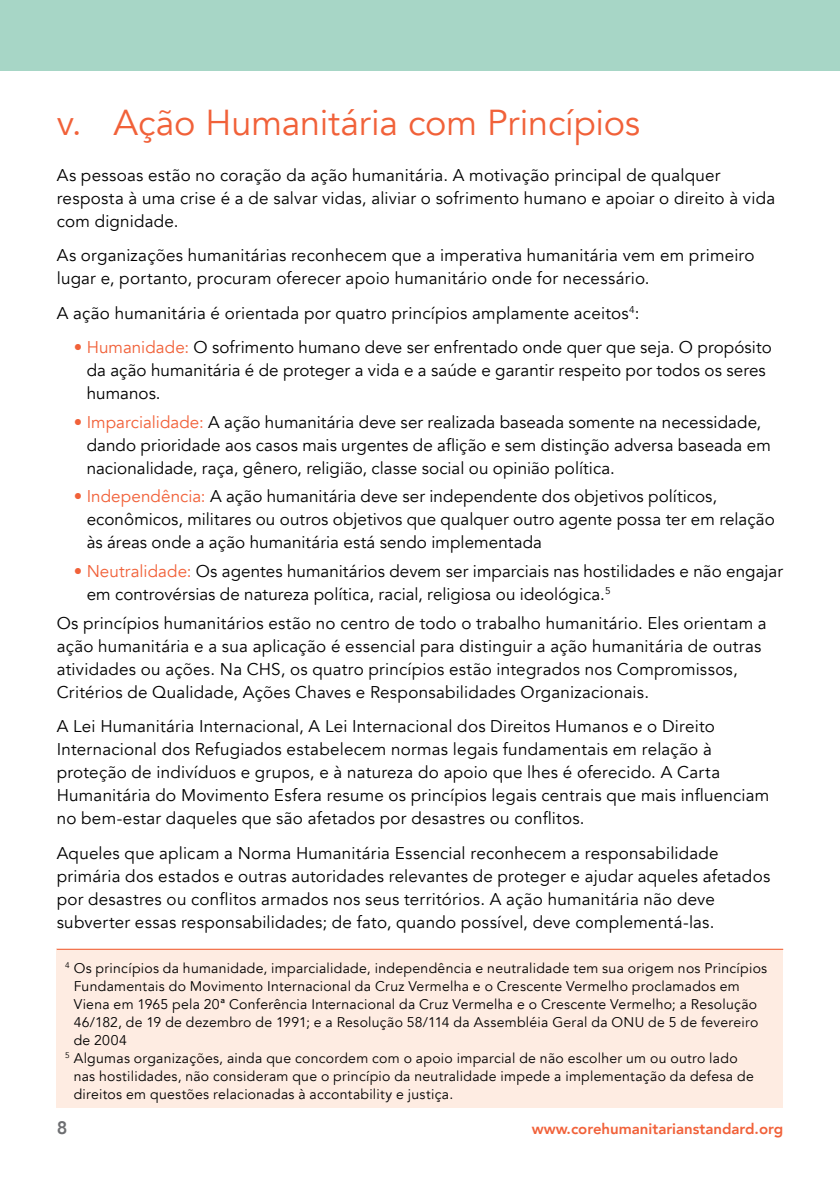
<style>
.page{position:relative;width:840px;height:1191px;background:#fff}
.page>*{position:absolute;margin:0;border:0;box-sizing:border-box;transform-origin:0 0}
.t1{font:36px "Avenir";letter-spacing:-.005em;color:#f16139}
.t2{font:800 18px "Avenir";color:#6d6e71}
.t3{font:17px/23px "Avenir";letter-spacing:.01em;color:#000}
.t4{font:800 15px "Avenir";color:#f16139}
.t5{font:14px "Avenir";letter-spacing:.02em;color:#000}
.s1{color:#f16139}
</style>
<div class="page">
<div style="left:0;top:0;width:839px;height:71px;background:#a7d6c6"></div>
<div style="left:57px;top:948px;width:725px;height:159px;background:#feece2"></div>
<hr style="left:57px;top:948px;width:725px;height:1px;background:#f16139">
<h1 class="t1" style="left:57px;top:101px;width:584px">v. Ação Humanitária com Princípios</h1>
<p class="t3" style="left:57px;top:164px;width:719px">As pessoas estão no coração da ação humanitária. A motivação principal de qualquer resposta à uma crise é a de salvar vidas, aliviar o sofrimento humano e apoiar o direito à vida com dignidade.</p>
<p class="t3" style="left:57px;top:244px;width:699px">As organizações humanitárias reconhecem que a imperativa humanitária vem em primeiro lugar e, portanto, procuram oferecer apoio humanitário onde for necessário.</p>
<p class="t3" style="left:57px;top:302px;width:583px">A ação humanitária é orientada por quatro princípios amplamente aceitos<sup>4</sup>:</p>
<p class="t3" style="left:87px;top:336px;width:686px;text-indent:-13px"><span class="s1">• Humanidade:</span> O sofrimento humano deve ser enfrentado onde quer que seja. O propósito da ação humanitária é de proteger a vida e a saúde e garantir respeito por todos os seres humanos.</p>
<p class="t3" style="left:87px;top:411px;width:685px;text-indent:-13px"><span class="s1">• Imparcialidade:</span> A ação humanitária deve ser realizada baseada somente na necessidade, dando prioridade aos casos mais urgentes de aflição e sem distinção adversa baseada em nacionalidade, raça, gênero, religião, classe social ou opinião política.</p>
<p class="t3" style="left:87px;top:485px;width:689px;text-indent:-13px"><span class="s1">• Independência:</span> A ação humanitária deve ser independente dos objetivos políticos, econômicos, militares ou outros objetivos que qualquer outro agente possa ter em relação às áreas onde a ação humanitária está sendo implementada</p>
<p class="t3" style="left:87px;top:560px;width:697px;text-indent:-13px"><span class="s1">• Neutralidade:</span> Os agentes humanitários devem ser imparciais nas hostilidades e não engajar em controvérsias de natureza política, racial, religiosa ou ideológica.<sup>5</sup></p>
<p class="t3" style="left:57px;top:612px;width:711px">Os princípios humanitários estão no centro de todo o trabalho humanitário. Eles orientam a ação humanitária e a sua aplicação é essencial para distinguir a ação humanitária de outras atividades ou ações. Na CHS, os quatro princípios estão integrados nos Compromissos, Critérios de Qualidade, Ações Chaves e Responsabilidades Organizacionais.</p>
<p class="t3" style="left:57px;top:715px;width:713px">A Lei Humanitária Internacional, A Lei Internacional dos Direitos Humanos e o Direito Internacional dos Refugiados estabelecem normas legais fundamentais em relação à proteção de indivíduos e grupos, e à natureza do apoio que lhes é oferecido. A Carta Humanitária do Movimento Esfera resume os princípios legais centrais que mais influenciam no bem-estar daqueles que são afetados por desastres ou conflitos.</p>
<p class="t3" style="left:57px;top:841px;width:714px">Aqueles que aplicam a Norma Humanitária Essencial reconhecem a responsabilidade primária dos estados e outras autoridades relevantes de proteger e ajudar aqueles afetados por desastres ou conflitos armados nos seus territórios. A ação humanitária não deve subverter essas responsabilidades; de fato, quando possível, deve complementá-las.</p>
<p class="t5" style="left:65px;top:959px;width:703px"><sup>4</sup> Os princípios da humanidade, imparcialidade, independência e neutralidade tem sua origem nos Princípios</p>
<p class="t5" style="left:74px;top:977px;width:667px">Fundamentais do Movimento Internacional da Cruz Vermelha e o Crescente Vermelho proclamados em</p>
<p class="t5" style="left:74px;top:995px;width:684px">Viena em 1965 pela 20ª Conferência Internacional da Cruz Vermelha e o Crescente Vermelho; a Resolução</p>
<p class="t5" style="left:74px;top:1013px;width:685px">46/182, de 19 de dezembro de 1991; e a Resolução 58/114 da Assembléia Geral da ONU de 5 de fevereiro</p>
<p class="t5" style="left:74px;top:1031px;width:55px">de 2004</p>
<p class="t5" style="left:65px;top:1049px;width:673px"><sup>5</sup> Algumas organizações, ainda que concordem com o apoio imparcial de não escolher um ou outro lado</p>
<p class="t5" style="left:74px;top:1067px;width:681px">nas hostilidades, não consideram que o princípio da neutralidade impede a implementação da defesa de</p>
<p class="t5" style="left:74px;top:1085px;width:381px">direitos em questões relacionadas à accontability e justiça.</p>
<p class="t2" style="left:57px;top:1114px;width:12px">8</p>
<p class="t4" style="left:531px;top:1117px;width:253px">www.corehumanitarianstandard.org</p>
</div>
